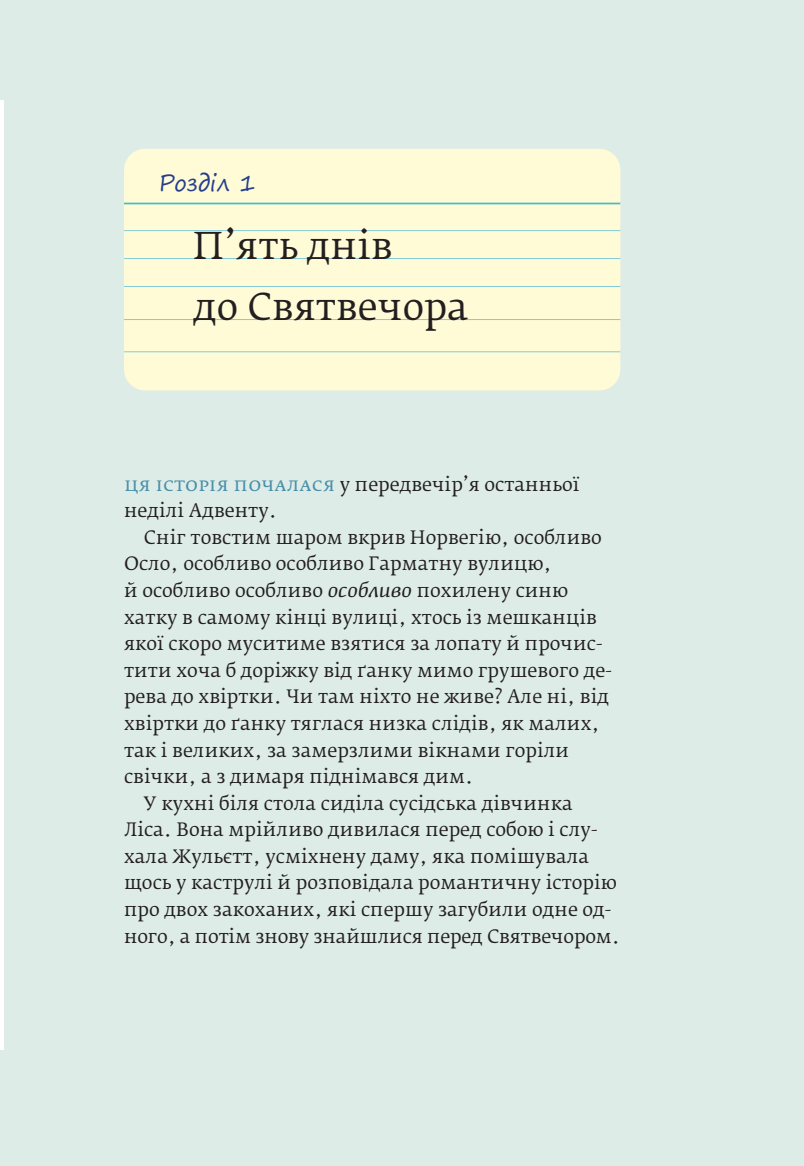
<style>
.page{position:relative;width:804px;height:1166px;background:#deece7}
.page>*{position:absolute;margin:0;border:0;box-sizing:border-box;transform-origin:0 0}
.t1{font:36.75px/60.7px "Fedra Serif B Pro";color:#231f20}
.t2{font:22.75px "Segoe Print";color:#253f8e}
.t3{font:18.38px/26.6px "Fedra Serif B Pro";color:#231f20}
.s1{font-size:19.25px;color:#488faa}
.s2{font-style:italic}
</style>
<div class="page">
<div style="left:124px;top:149px;width:496px;height:241px;background:#fffbd6;border-radius:21px"></div>
<hr style="left:124px;top:203px;width:496px;height:1px;background:#49bac9">
<hr style="left:124px;top:230px;width:496px;height:1px;background:#81cbd7">
<hr style="left:124px;top:258px;width:496px;height:1px;background:#81cbd7">
<hr style="left:124px;top:286px;width:496px;height:1px;background:#81cbd7">
<hr style="left:124px;top:319px;width:496px;height:1px;background:#81cbd7">
<hr style="left:124px;top:351px;width:496px;height:1px;background:#81cbd7">
<hr style="left:0;top:100px;width:3px;height:949px;background:#fff">
<p class="t2" style="left:159px;top:163px;width:98px">Розділ 1</p>
<h1 class="t1" style="left:193px;top:216px;width:276px">П’ять днів<br>до Святвечора</h1>
<p class="t3" style="left:124px;top:471px;width:457px"><span class="s1">Ця історія почалася</span> у передвечір’я останньої неділі Адвенту.</p>
<p class="t3" style="left:144px;top:524px;width:459px">Сніг товстим шаром вкрив Норвегію, особливо</p>
<p class="t3" style="left:124px;top:550px;width:429px">Осло, особливо особливо Гарматну вулицю,</p>
<p class="t3" style="left:124px;top:577px;width:446px">й особливо особливо <span class="s2">особливо</span> похилену синю</p>
<p class="t3" style="left:124px;top:604px;width:474px">хатку в самому кінці вулиці, хтось із мешканців</p>
<p class="t3" style="left:124px;top:630px;width:480px">якої скоро муситиме взятися за лопату й прочис-</p>
<p class="t3" style="left:124px;top:657px;width:489px">тити хоча б доріжку від ґанку мимо грушевого де-</p>
<p class="t3" style="left:124px;top:683px;width:486px">рева до хвіртки. Чи там ніхто не живе? Але ні, від</p>
<p class="t3" style="left:124px;top:710px;width:477px">хвіртки до ґанку тяглася низка слідів, як малих,</p>
<p class="t3" style="left:124px;top:737px;width:446px">так і великих, за замерзлими вікнами горіли</p>
<p class="t3" style="left:124px;top:763px;width:351px">свічки, а з димаря піднімався дим.</p>
<p class="t3" style="left:144px;top:790px;width:430px">У кухні біля стола сиділа сусідська дівчинка</p>
<p class="t3" style="left:124px;top:816px;width:475px">Ліса. Вона мрійливо дивилася перед собою і слу-</p>
<p class="t3" style="left:124px;top:843px;width:467px">хала Жульєтт, усміхнену даму, яка помішувала</p>
<p class="t3" style="left:124px;top:870px;width:494px">щось у каструлі й розповідала романтичну історію</p>
<p class="t3" style="left:124px;top:896px;width:489px">про двох закоханих, які спершу загубили одне од-</p>
<p class="t3" style="left:124px;top:923px;width:497px">ного, а потім знову знайшлися перед Святвечором.</p>
</div>
